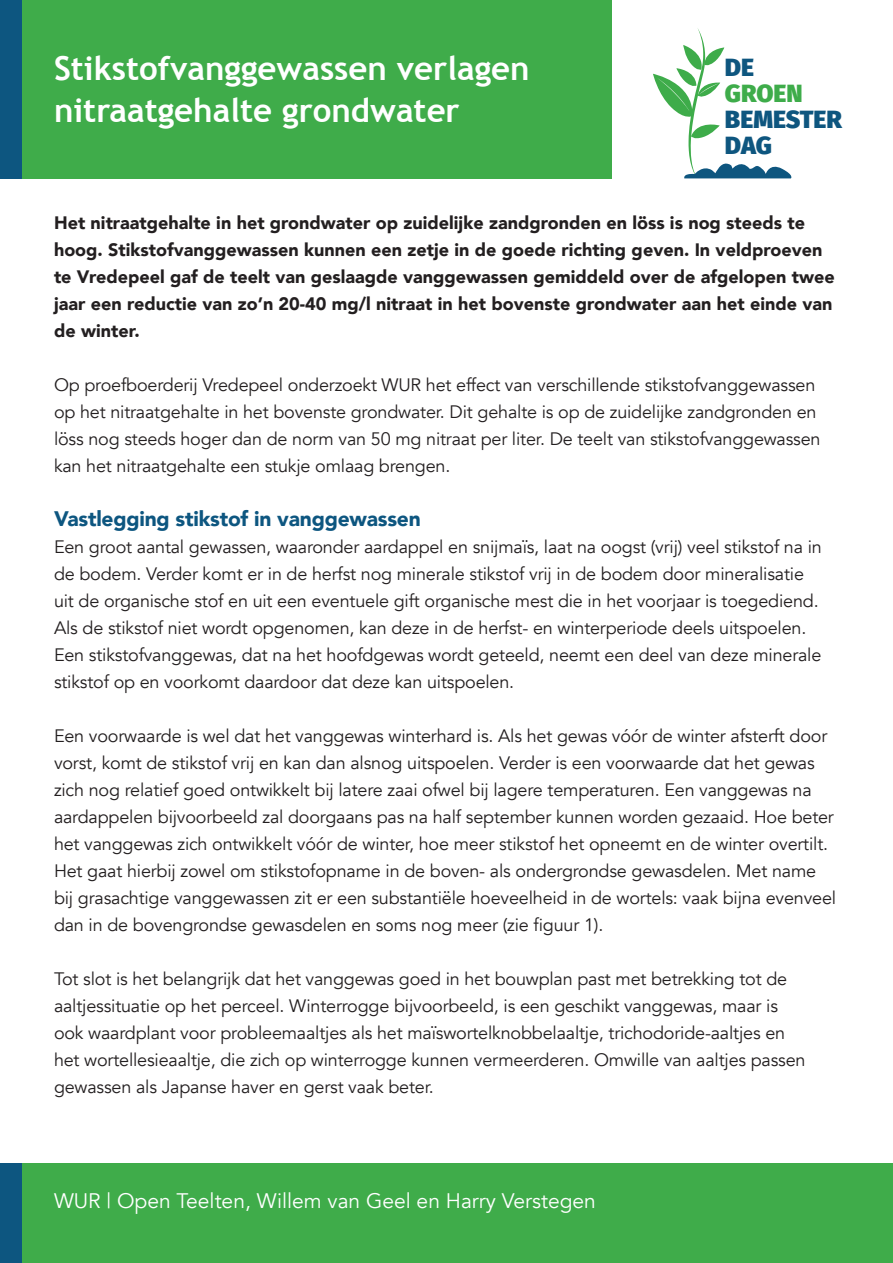
<style>
.page{position:relative;width:893px;height:1263px;background:#fff}
.page>*{position:absolute;margin:0;border:0;box-sizing:border-box;transform-origin:0 0}
.t1{font:700 33px/42px "Trebuchet MS";color:#fff}
.t2{font:800 24.9px/25.8px "Fira Sans";color:#0e567f}
.t3{font:800 24.9px "Fira Sans";color:#3eac4a}
.t4{font:21px "Avenir";color:#fff}
.t5{font:900 21px "Avenir";letter-spacing:-.01em;color:#0d5680}
.t6{font:18px/27px "Avenir";letter-spacing:-.01em;color:#231f20}
.t7{font:900 18px/27px "Avenir";color:#231f20}
</style>
<div class="page">
<div style="left:0;top:0;width:611px;height:179px;background:#3fac4a"></div>
<svg style="left:653px;top:28px;width:139px;height:150px"></svg>
<div style="left:0;top:1163px;width:893px;height:100px;background:#3fac4a"></div>
<div style="left:0;top:0;width:21px;height:179px;background:#0d5680"></div>
<div style="left:0;top:1163px;width:21px;height:100px;background:#0d5680"></div>
<h1 class="t1" style="left:54px;top:48px;width:477px">Stikstofvanggewassen verlagen nitraatgehalte grondwater</h1>
<h2 class="t2" style="left:725px;top:52px;width:31px">DE</h2>
<h2 class="t3" style="left:725px;top:71px;width:79px">GROEN</h2>
<h2 class="t2" style="left:725px;top:104px;width:119px">BEMESTER<br>DAG</h2>
<p class="t7" style="left:54px;top:209px;width:782px">Het nitraatgehalte in het grondwater op zuidelijke zandgronden en löss is nog steeds te hoog. Stikstofvanggewassen kunnen een zetje in de goede richting geven. In veldproeven te Vredepeel gaf de teelt van geslaagde vanggewassen gemiddeld over de afgelopen twee jaar een reductie van zo’n 20-40 mg/l nitraat in het bovenste grondwater aan het einde van de winter.</p>
<p class="t6" style="left:54px;top:372px;width:768px">Op proefboerderij Vredepeel onderzoekt WUR het effect van verschillende stikstofvanggewassen op het nitraatgehalte in het bovenste grondwater. Dit gehalte is op de zuidelijke zandgronden en löss nog steeds hoger dan de norm van 50 mg nitraat per liter. De teelt van stikstofvanggewassen kan het nitraatgehalte een stukje omlaag brengen.</p>
<p class="t5" style="left:54px;top:501px;width:368px">Vastlegging stikstof in vanggewassen</p>
<p class="t6" style="left:54px;top:534px;width:769px">Een groot aantal gewassen, waaronder aardappel en snijmaïs, laat na oogst (vrij) veel stikstof na in de bodem. Verder komt er in de herfst nog minerale stikstof vrij in de bodem door mineralisatie uit de organische stof en uit een eventuele gift organische mest die in het voorjaar is toegediend.<br>Als de stikstof niet wordt opgenomen, kan deze in de herfst- en winterperiode deels uitspoelen.<br>Een stikstofvanggewas, dat na het hoofdgewas wordt geteeld, neemt een deel van deze minerale stikstof op en voorkomt daardoor dat deze kan uitspoelen.</p>
<p class="t6" style="left:54px;top:723px;width:784px">Een voorwaarde is wel dat het vanggewas winterhard is. Als het gewas vóór de winter afsterft door vorst, komt de stikstof vrij en kan dan alsnog uitspoelen. Verder is een voorwaarde dat het gewas zich nog relatief goed ontwikkelt bij latere zaai ofwel bij lagere temperaturen. Een vanggewas na aardappelen bijvoorbeeld zal doorgaans pas na half september kunnen worden gezaaid. Hoe beter het vanggewas zich ontwikkelt vóór de winter, hoe meer stikstof het opneemt en de winter overtilt.<br>Het gaat hierbij zowel om stikstofopname in de boven- als ondergrondse gewasdelen. Met name bij grasachtige vanggewassen zit er een substantiële hoeveelheid in de wortels: vaak bijna evenveel dan in de bovengrondse gewasdelen en soms nog meer (zie figuur 1).</p>
<p class="t6" style="left:54px;top:966px;width:753px">Tot slot is het belangrijk dat het vanggewas goed in het bouwplan past met betrekking tot de aaltjessituatie op het perceel. Winterrogge bijvoorbeeld, is een geschikt vanggewas, maar is ook waardplant voor probleemaaltjes als het maïswortelknobbelaaltje, trichodoride-aaltjes en het wortellesieaaltje, die zich op winterrogge kunnen vermeerderen. Omwille van aaltjes passen gewassen als Japanse haver en gerst vaak beter.</p>
<p class="t4" style="left:54px;top:1188px;width:543px">WUR | Open Teelten, Willem van Geel en Harry Verstegen</p>
</div>
